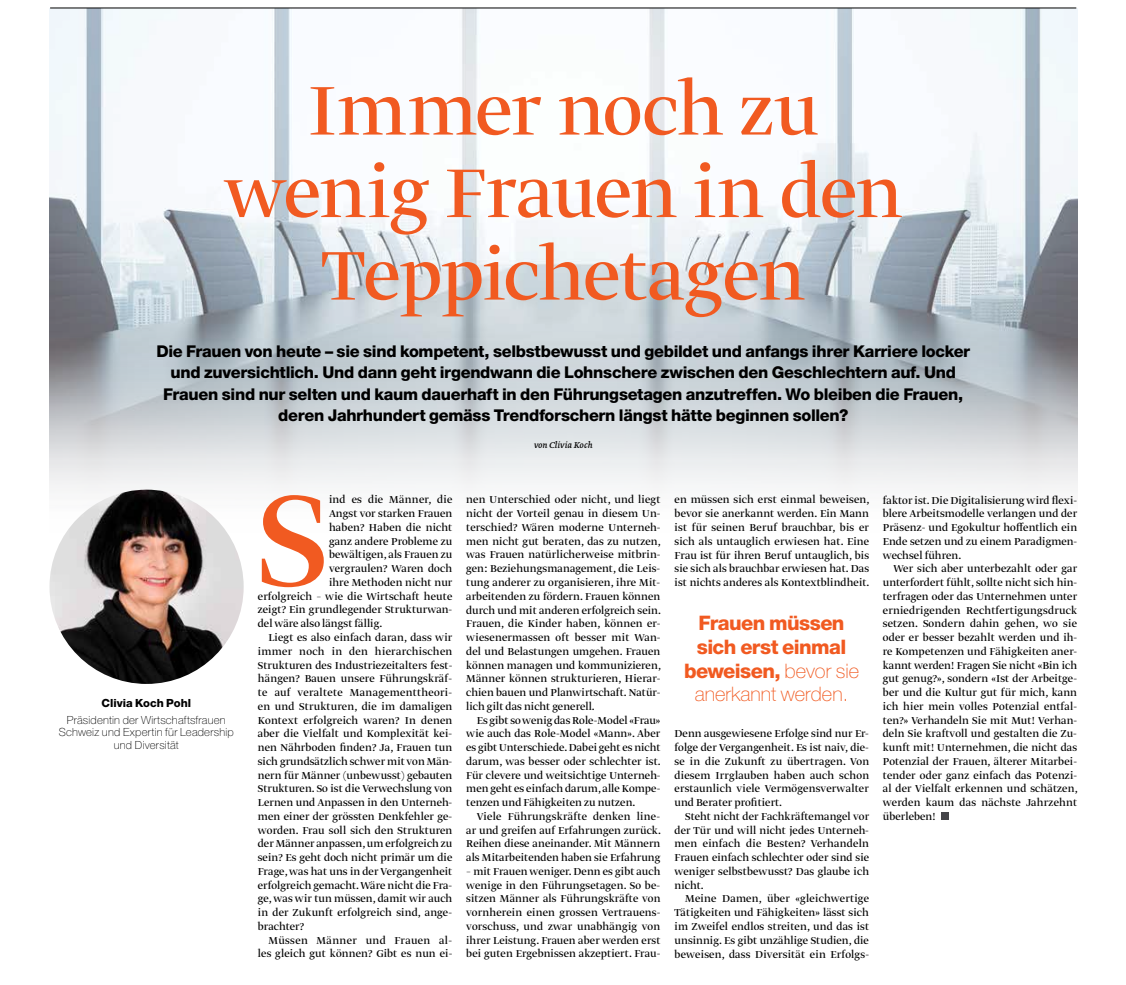
<style>
.page{position:relative;width:1126px;height:985px;background:#fff}
.page>*{position:absolute;margin:0;border:0;box-sizing:border-box;transform-origin:0 0}
.t1{font:153.38px "Greta Display Pro";color:#f15a21}
.t2{font:81.25px/82.5px "Greta Display Pro";letter-spacing:-.005em;color:#f15a21;text-align:center}
.t3{font:800 20px/23.8px "Helvetica Neue MP Pro";letter-spacing:-.03em;color:#f15a21;text-align:center}
.t4{font:800 16.25px/21.2px "Helvetica Neue MP Pro";letter-spacing:-.02em;color:#000;text-align:center}
.t5{font:11.88px/13.8px "Greta Display Pro";letter-spacing:.015em;color:#000;text-align:justify}
.t6{font:11.88px "Greta Display Pro";letter-spacing:.035em;color:#000}
.t7{font:100 11.25px/12.5px "Helvetica Neue MP Pro";letter-spacing:.02em;color:#000;text-align:center}
.t8{font:800 11.25px "Helvetica Neue MP Pro";letter-spacing:-.005em;color:#000}
.t9{font:italic 10px "Greta Text Pro";letter-spacing:.01em;color:#000}
.s1{font-weight:100}
</style>
<div class="page">
<img style="left:49px;top:8px;width:1028px;height:483px">
<hr style="left:50px;top:8px;width:1026px;height:1px;background:#000">
<img style="left:49px;top:489px;width:195px;height:195px;border-radius:97px">
<div style="left:942px;top:812px;width:7px;height:7px;background:#454549"></div>
<h2 class="t2" style="left:224px;top:73px;width:679px">Immer noch zu wenig Frauen in den<br>Teppichetagen</h2>
<p class="t4" style="left:156px;top:340px;width:815px">Die Frauen von heute – sie sind kompetent, selbstbewusst und gebildet und anfangs ihrer Karriere locker und zuversichtlich. Und dann geht irgendwann die Lohnschere zwischen den Geschlechtern auf. Und Frauen sind nur selten und kaum dauerhaft in den Führungsetagen anzutreffen. Wo bleiben die Frauen, deren Jahrhundert gemäss Trendforschern längst hätte beginnen sollen?</p>
<p class="t8" style="left:102px;top:696px;width:91px">Clivia Koch Pohl</p>
<p class="t7" style="left:59px;top:713px;width:176px">Präsidentin der Wirtschaftsfrauen<br>Schweiz und Expertin für Leadership und Diversität</p>
<p class="t9" style="left:534px;top:439px;width:60px">von Clivia Koch</p>
<h1 class="t1" style="left:258px;top:450px;width:71px">S</h1>
<p class="t5" style="left:329px;top:493px;width:125px">ind es die Männer, die</p>
<p class="t5" style="left:329px;top:507px;width:125px">Angst vor starken Frauen</p>
<p class="t5" style="left:329px;top:521px;width:125px">haben? Haben die nicht</p>
<p class="t5" style="left:329px;top:535px;width:125px">ganz andere Probleme zu</p>
<p class="t5" style="left:329px;top:548px;width:125px">bewältigen, als Frauen zu</p>
<p class="t5" style="left:329px;top:562px;width:125px">vergraulen? Waren doch</p>
<p class="t5" style="left:329px;top:576px;width:125px">ihre Methoden nicht nur</p>
<p class="t5" style="left:258px;top:590px;width:196px">erfolgreich – wie die Wirtschaft heute</p>
<p class="t5" style="left:258px;top:603px;width:196px">zeigt? Ein grundlegender Strukturwan-</p>
<p class="t5" style="left:258px;top:617px;width:126px">del wäre also längst fällig.</p>
<p class="t5" style="left:268px;top:631px;width:185px">Liegt es also einfach daran, dass wir</p>
<p class="t5" style="left:258px;top:645px;width:196px">immer noch in den hierarchischen</p>
<p class="t5" style="left:258px;top:658px;width:196px">Strukturen des Industriezeitalters fest-</p>
<p class="t5" style="left:258px;top:672px;width:196px">hängen? Bauen unsere Führungskräf-</p>
<p class="t5" style="left:258px;top:686px;width:196px">te auf veraltete Managementtheori-</p>
<p class="t5" style="left:258px;top:700px;width:196px">en und Strukturen, die im damaligen</p>
<p class="t5" style="left:258px;top:713px;width:196px">Kontext erfolgreich waren? In denen</p>
<p class="t5" style="left:258px;top:727px;width:196px">aber die Vielfalt und Komplexität kei-</p>
<p class="t5" style="left:258px;top:741px;width:196px">nen Nährboden finden? Ja, Frauen tun</p>
<p class="t5" style="left:258px;top:755px;width:196px">sich grundsätzlich schwer mit von Män-</p>
<p class="t5" style="left:258px;top:768px;width:196px">nern für Männer (unbewusst) gebauten</p>
<p class="t5" style="left:258px;top:782px;width:196px">Strukturen. So ist die Verwechslung von</p>
<p class="t5" style="left:258px;top:796px;width:196px">Lernen und Anpassen in den Unterneh-</p>
<p class="t5" style="left:258px;top:810px;width:196px">men einer der grössten Denkfehler ge-</p>
<p class="t5" style="left:258px;top:823px;width:196px">worden. Frau soll sich den Strukturen</p>
<p class="t5" style="left:258px;top:837px;width:196px">der Männer anpassen, um erfolgreich zu</p>
<p class="t5" style="left:258px;top:851px;width:196px">sein? Es geht doch nicht primär um die</p>
<p class="t5" style="left:258px;top:865px;width:196px">Frage, was hat uns in der Vergangenheit</p>
<p class="t5" style="left:258px;top:878px;width:196px">erfolgreich gemacht. Wäre nicht die Fra-</p>
<p class="t5" style="left:258px;top:892px;width:196px">ge, was wir tun müssen, damit wir auch</p>
<p class="t5" style="left:258px;top:906px;width:196px">in der Zukunft erfolgreich sind, ange-</p>
<p class="t5" style="left:258px;top:920px;width:48px">brachter?</p>
<p class="t6" style="left:268px;top:933px;width:185px">Müssen Männer und Frauen al-</p>
<p class="t5" style="left:258px;top:947px;width:196px">les gleich gut können? Gibt es nun ei-</p>
<p class="t5" style="left:466px;top:493px;width:196px">nen Unterschied oder nicht, und liegt nicht der Vorteil genau in diesem Un&shy;terschied? Wären moderne Unterneh&shy;men nicht gut beraten, das zu nutzen, was Frauen natürlicherweise mitbrin&shy;gen: Beziehungsmanagement, die Leis&shy;tung anderer zu organisieren, ihre Mit&shy;arbeitenden zu fördern. Frauen können durch und mit anderen erfolgreich sein.<br>Frauen, die Kinder haben, können er&shy;wiesenermassen oft besser mit Wan&shy;del und Belastungen umgehen. Frauen können managen und kommunizieren, Männer können strukturieren, Hierar&shy;chien bauen und Planwirtschaft. Natür&shy;lich gilt das nicht generell.</p>
<p class="t5" style="left:466px;top:713px;width:196px;text-indent:11px">Es gibt so wenig das Role-Model «Frau» wie auch das Role-Model «Mann». Aber es gibt Unterschiede. Dabei geht es nicht darum, was besser oder schlechter ist.<br>Für clevere und weitsichtige Unterneh&shy;men geht es einfach darum, alle Kompe&shy;tenzen und Fähigkeiten zu nutzen.</p>
<p class="t5" style="left:466px;top:810px;width:196px;text-indent:11px">Viele Führungskräfte denken line&shy;ar und greifen auf Erfahrungen zurück.<br>Reihen diese aneinander. Mit Männern als Mitarbeitenden haben sie Erfahrung</p>
<p class="t5" style="left:466px;top:865px;width:196px">– mit Frauen weniger. Denn es gibt auch wenige in den Führungsetagen. So be&shy;sitzen Männer als Führungskräfte von vornherein einen grossen Vertrauens&shy;vorschuss, und zwar unabhängig von ihrer Leistung. Frauen aber werden erst bei guten Ergebnissen akzeptiert. Frau-</p>
<p class="t5" style="left:675px;top:493px;width:197px">en müssen sich erst einmal beweisen, bevor sie anerkannt werden. Ein Mann ist für seinen Beruf brauchbar, bis er sich als untauglich erwiesen hat. Eine Frau ist für ihren Beruf untauglich, bis sie sich als brauchbar erwiesen hat. Das ist nichts anderes als Kontextblindheit.</p>
<h3 class="t3" style="left:684px;top:611px;width:176px">Frauen müssen sich erst einmal beweisen, <span class="s1">bevor sie anerkannt werden.</span></h3>
<p class="t5" style="left:675px;top:727px;width:196px">Denn ausgewiesene Erfolge sind nur Er&shy;folge der Vergangenheit. Es ist naiv, die&shy;se in die Zukunft zu übertragen. Von diesem Irrglauben haben auch schon erstaunlich viele Vermögensverwalter und Berater profitiert.</p>
<p class="t5" style="left:675px;top:810px;width:196px;text-indent:11px">Steht nicht der Fachkräftemangel vor der Tür und will nicht jedes Unterneh&shy;men einfach die Besten? Verhandeln Frauen einfach schlechter oder sind sie weniger selbstbewusst? Das glaube ich nicht.</p>
<p class="t5" style="left:675px;top:892px;width:196px;text-indent:11px">Meine Damen, über «gleichwertige Tätigkeiten und Fähigkeiten» lässt sich im Zweifel endlos streiten, und das ist unsinnig. Es gibt unzählige Studien, die beweisen, dass Diversität ein Erfolgs-</p>
<p class="t5" style="left:883px;top:493px;width:196px">faktor ist. Die Digitalisierung wird flexi&shy;blere Arbeitsmodelle verlangen und der Präsenz- und Egokultur hoffentlich ein Ende setzen und zu einem Paradigmen&shy;wechsel führen.</p>
<p class="t5" style="left:883px;top:562px;width:197px;text-indent:11px">Wer sich aber unterbezahlt oder gar unterfordert fühlt, sollte nicht sich hin&shy;terfragen oder das Unternehmen unter erniedrigenden Rechtfertigungsdruck setzen. Sondern dahin gehen, wo sie oder er besser bezahlt werden und ih&shy;re Kompetenzen und Fähigkeiten aner&shy;kannt werden! Fragen Sie nicht «Bin ich gut genug?», sondern «Ist der Arbeitge&shy;ber und die Kultur gut für mich, kann ich hier mein volles Potenzial entfal&shy;ten?» Verhandeln Sie mit Mut! Verhan&shy;deln Sie kraftvoll und gestalten die Zu&shy;kunft mit! Unternehmen, die nicht das Potenzial der Frauen, älterer Mitarbei&shy;tender oder ganz einfach das Potenzi&shy;al der Vielfalt erkennen und schätzen, werden kaum das nächste Jahrzehnt überleben!</p>
</div>
